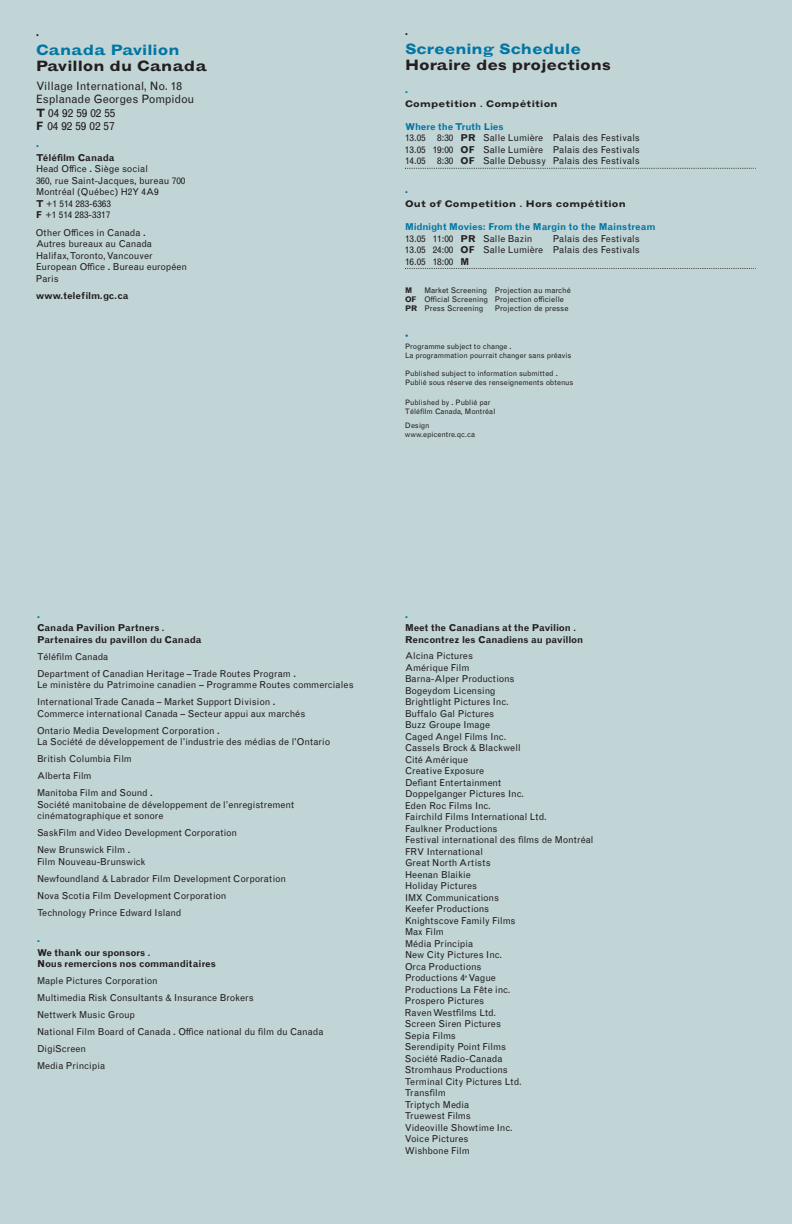
<style>
.page{position:relative;width:792px;height:1224px;background:#c1d4d6}
.page>*{position:absolute;margin:0;border:0;box-sizing:border-box;transform-origin:0 0}
.t1{font:700 expanded 15px "Grotesque";color:#231f20}
.t2{font:700 expanded 15px "Grotesque";color:#0076a3}
.t3{font:11.5px/13.5px "Grotesque";color:#231f20}
.t4{font:9.5px/11.5px "Grotesque";color:#231f20}
.t5{font:700 9.5px/11.5px "Grotesque";letter-spacing:-.015em;color:#231f20}
.t6{font:700 9.5px/11.5px "Grotesque";color:#0076a3}
.t7{font:700 expanded 9.5px "Grotesque";letter-spacing:.02em;color:#231f20}
.t8{font:9.5px "Grotesque";color:#0076a3}
.t9{font:8.2px "Grotesque";color:#0076a3}
.t10{font:8.2px "Grotesque";color:#231f20}
.t11{font:7.8px/8.6px "Grotesque";color:#231f20}
.t12{font:700 7.8px "Grotesque";color:#231f20}
.t13{font:7.5px/8.9px "Grotesque";letter-spacing:-.005em;color:#231f20}
.s1{font-weight:700}
.s2{font-family:"Gill Sans";font-weight:700;font-stretch:condensed}
.s3{font-family:"Gill Sans";font-stretch:condensed}
.s4{font-weight:700;color:#0076a3}
.s5{font-weight:400;color:#231f20}
.s6{color:#231f20}
</style>
<div class="page">
<svg style="left:405px;top:168px;width:351px;height:1px"></svg>
<svg style="left:405px;top:268px;width:351px;height:1px"></svg>
<p class="t10" style="left:36px;top:32px;width:4px">•</p>
<h1 class="t2" style="left:36px;top:44px;width:145px">Canada Pavilion</h1>
<h1 class="t1" style="left:36px;top:61px;width:172px">Pavillon du Canada</h1>
<p class="t3" style="left:36px;top:80px;width:160px">Village International, No. 18<br>Esplanade Georges Pompidou<br><span class="s1">T</span> 04 92 59 02 55<br><span class="s1">F</span> 04 92 59 02 57</p>
<p class="t9" style="left:36px;top:143px;width:4px">•</p>
<p class="t4" style="left:36px;top:153px;width:151px"><span class="s1">Téléfilm Canada<br></span>Head Office <span class="s2">.</span> Siège social<br>360, rue Saint-Jacques, bureau 700<br>Montréal (Québec) H2Y 4A9<br><span class="s1">T</span> +1 514 283-6363<br><span class="s1">F</span> +1 514 283-3317</p>
<p class="t4" style="left:36px;top:227px;width:153px">Other Offices in Canada <span class="s2">.<br></span>Autres bureaux au Canada<br>Halifax, Toronto, Vancouver<br>European Office <span class="s2">.</span> Bureau européen<br>Paris</p>
<p class="t5" style="left:36px;top:291px;width:94px">www.telefilm.gc.ca</p>
<p class="t10" style="left:405px;top:31px;width:4px">•</p>
<h1 class="t2" style="left:405px;top:43px;width:177px">Screening Schedule</h1>
<h1 class="t1" style="left:405px;top:59px;width:207px">Horaire des projections</h1>
<p class="t9" style="left:405px;top:89px;width:4px">•</p>
<p class="t7" style="left:405px;top:100px;width:154px">Competition <span class="s3">.</span> Compétition</p>
<p class="t4" style="left:405px;top:122px;width:236px"><span class="s4">Where the Truth Lies<br></span>13.05 8:30 <span class="s1">PR</span> Salle Lumière Palais des Festivals 13.05 19:00 <span class="s1">OF</span> Salle Lumière Palais des Festivals 14.05 8:30 <span class="s1">OF</span> Salle Debussy Palais des Festivals</p>
<p class="t9" style="left:405px;top:190px;width:4px">•</p>
<p class="t7" style="left:405px;top:200px;width:222px">Out of Competition <span class="s3">.</span> Hors compétition</p>
<p class="t6" style="left:405px;top:222px;width:252px">Midnight Movies: From the Margin to the Mainstream<br><span class="s5">13.05 11:00</span> <span class="s6">PR</span> <span class="s5">Salle Bazin</span></p>
<p class="t4" style="left:405px;top:233px;width:236px;text-align:justify;text-indent:148px">Palais des Festivals 13.05 24:00 <span class="s1">OF</span> Salle Lumière Palais des Festivals 16.05 18:00 <span class="s1">M</span></p>
<p class="t12" style="left:405px;top:288px;width:9px">M</p>
<p class="t11" style="left:405px;top:287px;width:167px;text-indent:19px">Market Screening Projection au marché<br><span class="s1">OF</span> Official Screening Projection officielle<br><span class="s1">PR</span> Press Screening</p>
<p class="t11" style="left:495px;top:304px;width:75px">Projection de presse</p>
<p class="t8" style="left:405px;top:333px;width:5px">•</p>
<p class="t13" style="left:405px;top:343px;width:168px">Programme subject to change <span class="s2">.<br></span>La programmation pourrait changer sans préavis</p>
<p class="t13" style="left:405px;top:370px;width:170px">Published subject to information submitted <span class="s2">.<br></span>Publié sous réserve des renseignements obtenus</p>
<p class="t13" style="left:405px;top:399px;width:92px">Published by <span class="s2">.</span> Publié par<br>Téléfilm Canada, Montréal</p>
<p class="t13" style="left:405px;top:421px;width:72px">Design www.epicentre.qc.ca</p>
<p class="t9" style="left:37px;top:614px;width:4px">•</p>
<p class="t5" style="left:37px;top:623px;width:166px">Canada Pavilion Partners <span class="s3">.<br></span>Partenaires du pavillon du Canada</p>
<p class="t4" style="left:37px;top:649px;width:261px;line-height:17px">Téléfilm Canada<br>Department of Canadian Heritage – Trade Routes Program <span class="s2">.</span></p>
<p class="t4" style="left:37px;top:677px;width:318px;line-height:17px">Le ministère du Patrimoine canadien – Programme Routes commerciales<br>International Trade Canada – Market Support Division <span class="s2">.</span></p>
<p class="t4" style="left:37px;top:706px;width:270px;line-height:17px">Commerce international Canada – Secteur appui aux marchés<br>Ontario Media Development Corporation <span class="s2">.</span></p>
<p class="t4" style="left:37px;top:734px;width:295px;line-height:17px">La Société de développement de l’industrie des médias de l’Ontario<br>British Columbia Film<br>Alberta Film<br>Manitoba Film and Sound <span class="s2">.</span></p>
<p class="t4" style="left:37px;top:800px;width:259px">Société manitobaine de développement de l’enregistrement cinématographique et sonore</p>
<p class="t4" style="left:37px;top:825px;width:202px;line-height:17px">SaskFilm and Video Development Corporation<br>New Brunswick Film <span class="s2">.</span></p>
<p class="t4" style="left:37px;top:854px;width:251px;line-height:17px">Film Nouveau-Brunswick<br>Newfoundland &amp; Labrador Film Development Corporation Nova Scotia Film Development Corporation<br>Technology Prince Edward Island</p>
<p class="t9" style="left:37px;top:938px;width:4px">•</p>
<p class="t5" style="left:37px;top:948px;width:180px">We thank our sponsors <span class="s3">.<br></span>Nous remercions nos commanditaires</p>
<p class="t4" style="left:37px;top:973px;width:288px;line-height:17px">Maple Pictures Corporation<br>Multimedia Risk Consultants &amp; Insurance Brokers<br>Nettwerk Music Group<br>National Film Board of Canada <span class="s2">.</span> Office national du film du Canada<br>DigiScreen<br>Media Principia</p>
<p class="t9" style="left:405px;top:614px;width:4px">•</p>
<p class="t5" style="left:405px;top:623px;width:180px">Meet the Canadians at the Pavilion <span class="s3">.<br></span>Rencontrez les Canadiens au pavillon</p>
<p class="t4" style="left:405px;top:651px;width:190px">Alcina Pictures<br>Amérique Film<br>Barna-Alper Productions<br>Bogeydom Licensing<br>Brightlight Pictures Inc.<br>Buffalo Gal Pictures<br>Buzz Groupe Image<br>Caged Angel Films Inc.<br>Cassels Brock &amp; Blackwell<br>Cité Amérique<br>Creative Exposure<br>Defiant Entertainment<br>Doppelganger Pictures Inc.<br>Eden Roc Films Inc.<br>Fairchild Films International Ltd.<br>Faulkner Productions<br>Festival international des films de Montréal<br>FRV International<br>Great North Artists<br>Heenan Blaikie<br>Holiday Pictures<br>IMX Communications<br>Keefer Productions<br>Knightscove Family Films<br>Max Film<br>Média Principia<br>New City Pictures Inc.<br>Orca Productions<br>Productions 4<sup>e</sup> Vague<br>Productions La Fête inc.<br>Prospero Pictures<br>Raven Westfilms Ltd.<br>Screen Siren Pictures<br>Sepia Films<br>Serendipity Point Films<br>Société Radio-Canada<br>Stromhaus Productions<br>Terminal City Pictures Ltd.<br>Transfilm<br>Triptych Media<br>Truewest Films<br>Videoville Showtime Inc.<br>Voice Pictures<br>Wishbone Film</p>
</div>
